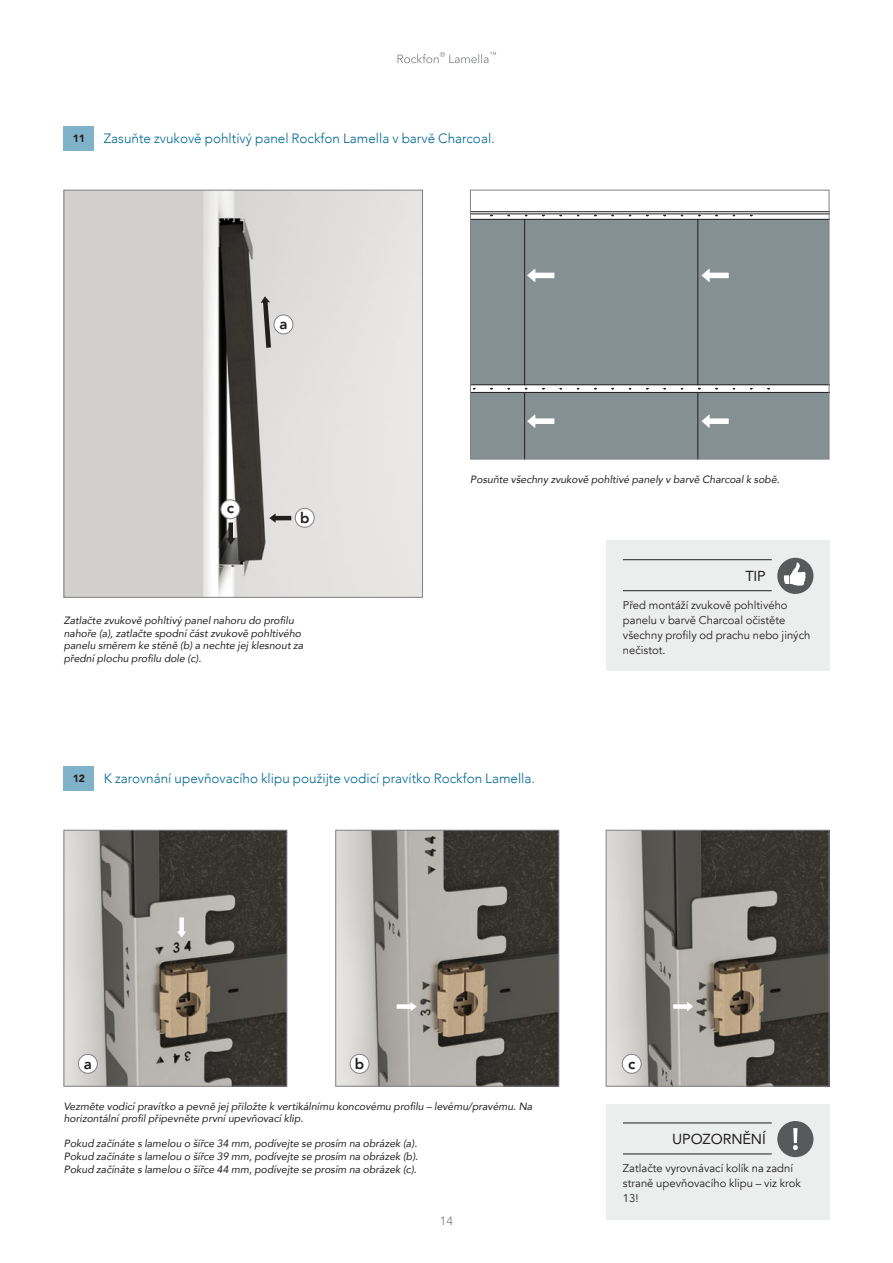
<style>
.page{position:relative;width:893px;height:1263px;background:#fff}
.page>*{position:absolute;margin:0;border:0;box-sizing:border-box;transform-origin:0 0}
.t1{font:800 15px "Avenir";color:#231f20}
.t2{font:14.4px "Avenir";letter-spacing:-.01em;color:#231f20}
.t3{font:300 13.5px "Avenir";color:#006893}
.t4{font:12px "Avenir";color:#808285}
.t5{font:11.25px/15px "Avenir";color:#231f20}
.t6{font:italic 10.5px/12.6px "Avenir";color:#231f20}
.t7{font:900 10.5px "Avenir";color:#231f20}
</style>
<div class="page">
<svg style="left:398px;top:52px;width:98px;height:11px"></svg>
<img style="left:66px;top:192px;width:355px;height:403px">
<div style="left:64px;top:190px;width:359px;height:407px;border:1px solid #808285"></div>
<svg style="left:261px;top:296px;width:10px;height:52px"></svg>
<div style="left:274px;top:315px;width:19px;height:19px;background:#fff;border-radius:50%"></div>
<div style="left:274px;top:315px;width:19px;height:19px;border:1px solid #808285;border-radius:50%"></div>
<svg style="left:269px;top:513px;width:22px;height:10px"></svg>
<div style="left:295px;top:508px;width:19px;height:19px;background:#fff;border-radius:50%"></div>
<div style="left:295px;top:508px;width:19px;height:19px;border:1px solid #808285;border-radius:50%"></div>
<svg style="left:226px;top:522px;width:9px;height:22px"></svg>
<div style="left:221px;top:500px;width:19px;height:19px;background:#fff;border-radius:50%"></div>
<div style="left:221px;top:500px;width:19px;height:19px;border:1px solid #808285;border-radius:50%"></div>
<div style="left:525px;top:219px;width:173px;height:166px;background:#859093"></div>
<div style="left:525px;top:392px;width:173px;height:67px;background:#859093"></div>
<div style="left:698px;top:219px;width:131px;height:166px;background:#859093"></div>
<div style="left:698px;top:392px;width:131px;height:67px;background:#859093"></div>
<div style="left:470px;top:219px;width:55px;height:166px;background:#859093"></div>
<div style="left:470px;top:392px;width:55px;height:67px;background:#859093"></div>
<hr style="left:698px;top:392px;width:1px;height:67px;background:#231f20">
<hr style="left:524px;top:219px;width:1px;height:166px;background:#231f20">
<hr style="left:698px;top:219px;width:1px;height:166px;background:#231f20">
<hr style="left:524px;top:392px;width:1px;height:67px;background:#231f20">
<hr style="left:470px;top:219px;width:359px;height:1px;background:#231f20">
<hr style="left:470px;top:211px;width:359px;height:1px;background:#231f20">
<hr style="left:470px;top:384px;width:359px;height:1px;background:#231f20">
<hr style="left:470px;top:392px;width:359px;height:1px;background:#231f20">
<hr style="left:470px;top:214px;width:359px;height:1px;background:#231f20">
<div style="left:470px;top:190px;width:359px;height:269px;border:1px solid #808285"></div>
<svg style="left:527px;top:269px;width:27px;height:13px"></svg>
<svg style="left:527px;top:415px;width:27px;height:13px"></svg>
<svg style="left:702px;top:269px;width:27px;height:13px"></svg>
<svg style="left:702px;top:415px;width:27px;height:13px"></svg>
<img style="left:66px;top:832px;width:219px;height:252px">
<div style="left:64px;top:830px;width:223px;height:256px;border:1px solid #808285"></div>
<img style="left:338px;top:832px;width:219px;height:252px">
<div style="left:336px;top:830px;width:223px;height:256px;border:1px solid #808285"></div>
<img style="left:608px;top:832px;width:219px;height:252px">
<div style="left:606px;top:830px;width:223px;height:256px;border:1px solid #808285"></div>
<div style="left:78px;top:1054px;width:19px;height:19px;background:#fff;border-radius:50%"></div>
<div style="left:78px;top:1054px;width:19px;height:19px;border:1px solid #808285;border-radius:50%"></div>
<div style="left:350px;top:1054px;width:19px;height:19px;background:#fff;border-radius:50%"></div>
<div style="left:350px;top:1054px;width:19px;height:19px;border:1px solid #808285;border-radius:50%"></div>
<div style="left:622px;top:1054px;width:19px;height:19px;background:#fff;border-radius:50%"></div>
<div style="left:622px;top:1054px;width:19px;height:19px;border:1px solid #808285;border-radius:50%"></div>
<svg style="left:177px;top:917px;width:9px;height:20px"></svg>
<svg style="left:397px;top:1002px;width:20px;height:9px"></svg>
<svg style="left:673px;top:1002px;width:20px;height:9px"></svg>
<div style="left:64px;top:126px;width:30px;height:25px;background:#80b3c9"></div>
<div style="left:64px;top:766px;width:30px;height:25px;background:#80b3c9"></div>
<div style="left:606px;top:541px;width:223px;height:130px;background:#eceded"></div>
<hr style="left:623px;top:559px;width:149px;height:1px;background:#231f20">
<hr style="left:623px;top:590px;width:149px;height:1px;background:#231f20">
<div style="left:777px;top:558px;width:36px;height:36px;background:#58595b;border-radius:50%"></div>
<svg style="left:784px;top:562px;width:22px;height:24px"></svg>
<div style="left:606px;top:1104px;width:223px;height:115px;background:#eceded"></div>
<hr style="left:623px;top:1123px;width:149px;height:1px;background:#231f20">
<hr style="left:623px;top:1154px;width:149px;height:1px;background:#231f20">
<div style="left:777px;top:1121px;width:36px;height:36px;background:#58595b;border-radius:50%"></div>
<svg style="left:793px;top:1128px;width:5px;height:22px"></svg>
<p class="t7" style="left:73px;top:130px;width:14px">11</p>
<p class="t3" style="left:104px;top:130px;width:392px">Zasuňte zvukově pohltivý panel Rockfon Lamella v barvě Charcoal.</p>
<h1 class="t1" style="left:279px;top:312px;width:10px">a</h1>
<h1 class="t1" style="left:227px;top:496px;width:9px">c</h1>
<h1 class="t1" style="left:300px;top:506px;width:11px">b</h1>
<p class="t6" style="left:470px;top:472px;width:311px">Posuňte všechny zvukově pohltivé panely v barvě Charcoal k sobě.</p>
<p class="t6" style="left:64px;top:614px;width:241px">Zatlačte zvukově pohltivý panel nahoru do profilu nahoře (a), zatlačte spodní část zvukově pohltivého panelu směrem ke stěně (b) a nechte jej klesnout za přední plochu profilu dole (c).</p>
<p class="t7" style="left:73px;top:770px;width:14px">12</p>
<p class="t3" style="left:104px;top:770px;width:433px">K zarovnání upevňovacího klipu použijte vodicí pravítko Rockfon Lamella.</p>
<h2 class="t2" style="left:745px;top:565px;width:22px">TIP</h2>
<p class="t5" style="left:623px;top:598px;width:189px">Před montáží zvukově pohltivého panelu v barvě Charcoal očistěte všechny profily od prachu nebo jiných nečistot.</p>
<h1 class="t1" style="left:84px;top:1052px;width:10px">a</h1>
<h1 class="t1" style="left:355px;top:1052px;width:11px">b</h1>
<h1 class="t1" style="left:628px;top:1052px;width:9px">c</h1>
<p class="t6" style="left:64px;top:1099px;width:470px">Vezměte vodicí pravítko a pevně jej přiložte k vertikálnímu koncovému profilu – levému/pravému. Na horizontální profil připevněte první upevňovací klip.</p>
<p class="t6" style="left:64px;top:1137px;width:356px;text-align:justify">Pokud začínáte s lamelou o šířce 34 mm, podívejte se prosím na obrázek (a).<br>Pokud začínáte s lamelou o šířce 39 mm, podívejte se prosím na obrázek (b).<br>Pokud začínáte s lamelou o šířce 44 mm, podívejte se prosím na obrázek (c).</p>
<p class="t4" style="left:440px;top:1213px;width:15px">14</p>
<h2 class="t2" style="left:672px;top:1128px;width:95px">UPOZORNĚNÍ</h2>
<p class="t5" style="left:623px;top:1161px;width:179px">Zatlačte vyrovnávací kolík na zadní straně upevňovacího klipu – viz krok<br>13!</p>
</div>
